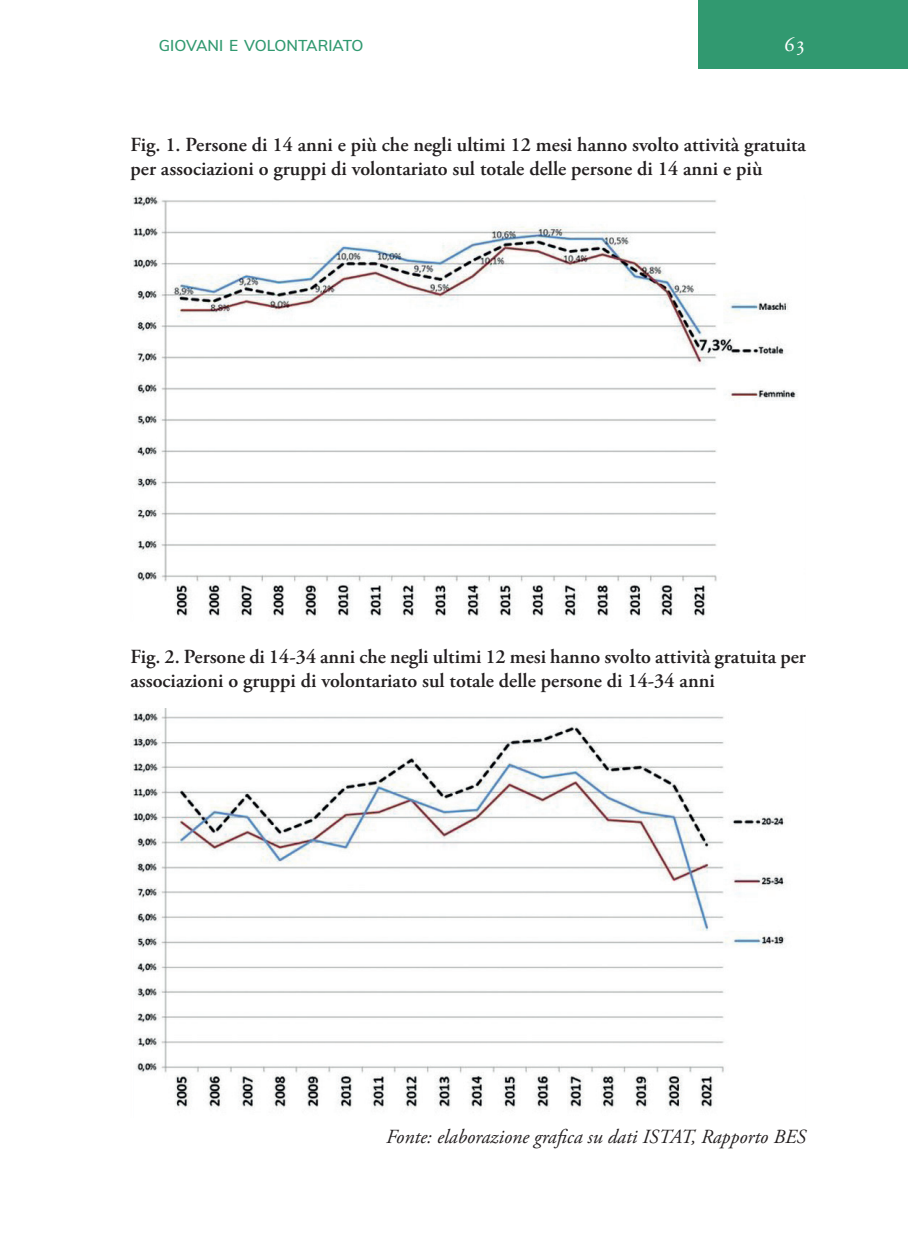
<style>
.page{position:relative;width:908px;height:1248px;background:#fff}
.page>*{position:absolute;margin:0;border:0;box-sizing:border-box;transform-origin:0 0}
.t1{font:22px "Adobe Garamond Pro";color:#fff}
.immagine_titolo{font:600 20px/24px "Adobe Garamond Pro";color:#231f20}
.immagine_sotto{font:italic 20px "Adobe Garamond Pro";color:#231f20}
.t2{font:600 15.4px "Muli";color:#319970}
</style>
<div class="page">
<div style="left:697px;top:0;width:210px;height:68px;background:#319970"></div>
<img style="left:132px;top:196px;width:666px;height:424px">
<img style="left:130px;top:709px;width:656px;height:401px">
<p class="t2" style="left:159px;top:34px;width:206px">GIOVANI E VOLONTARIATO</p>
<p class="t1" style="left:783px;top:30px;width:23px">63</p>
<p class="immagine_titolo" style="left:130px;top:132px;width:676px">Fig. 1. Persone di 14 anni e più che negli ultimi 12 mesi hanno svolto attività gratuita per associazioni o gruppi di volontariato sul totale delle persone di 14 anni e più</p>
<p class="immagine_titolo" style="left:130px;top:645px;width:676px">Fig. 2. Persone di 14-34 anni che negli ultimi 12 mesi hanno svolto attività gratuita per associazioni o gruppi di volontariato sul totale delle persone di 14-34 anni</p>
<p class="immagine_sotto" style="left:386px;top:1124px;width:421px">Fonte: elaborazione grafica su dati ISTAT, Rapporto BES</p>
</div>
